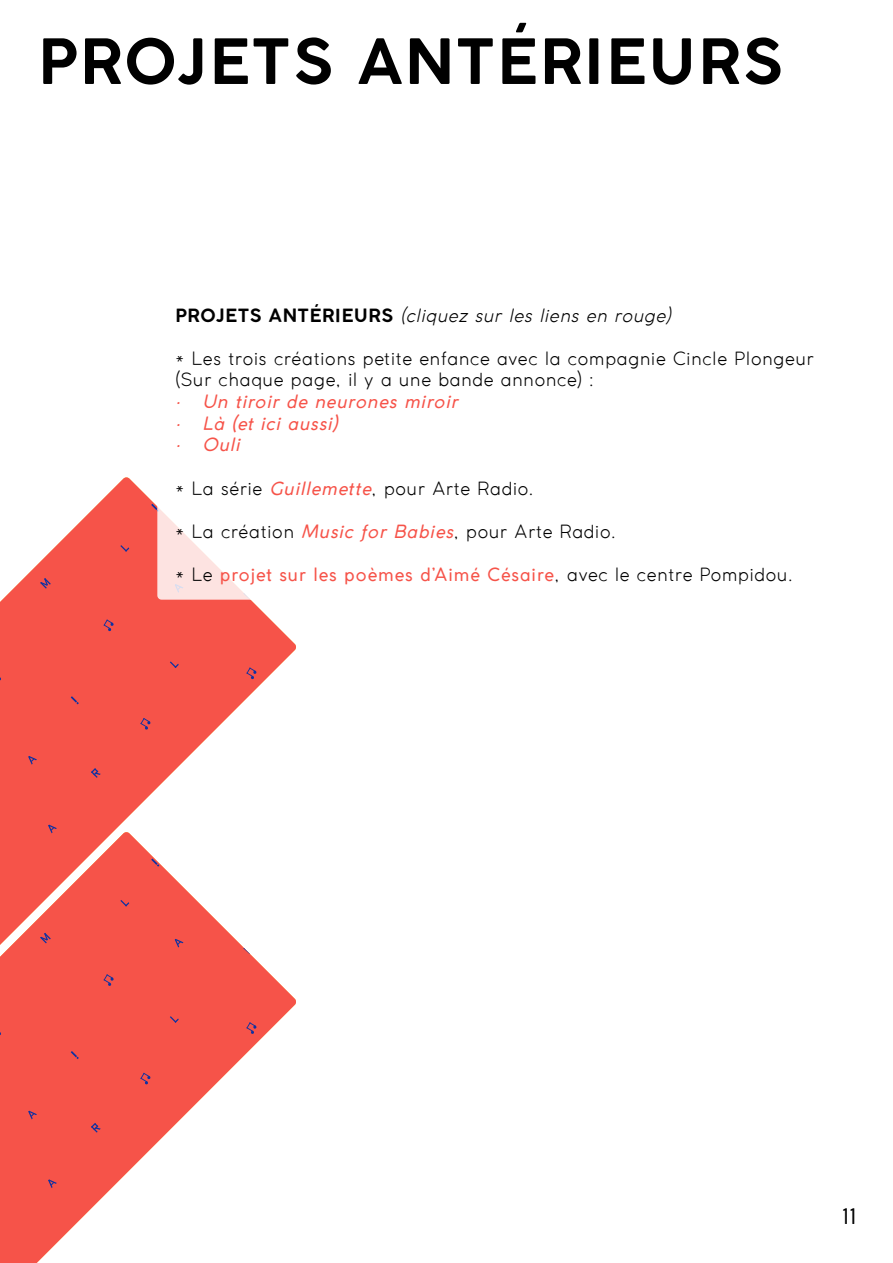
<style>
.page{position:relative;width:893px;height:1263px;background:#fff}
.page>*{position:absolute;margin:0;border:0;box-sizing:border-box;transform-origin:0 0}
.t1{font:700 61.5px "Coco Gothic";letter-spacing:.05em;color:#000}
.t2{font:21px "Coco Gothic";color:#000}
.t3{font:300 18px/21.6px "Coco Gothic";letter-spacing:.05em;color:#000}
.t4{font:18px "Coco Gothic";letter-spacing:.05em;color:#f65349}
.t5{font:italic 18px "Coco Gothic";letter-spacing:.05em;color:#f65349}
.t6{font:italic 300 18px "Coco Gothic";letter-spacing:.05em;color:#000}
.s1{font-weight:700;font-style:normal}
.s2{font-weight:400;font-style:italic;color:#f65349}
.s3{font-weight:300;color:#000}
</style>
<div class="page">
<svg style="left:0;top:477px;width:296px;height:355px;fill:#f65349"></svg>
<svg style="left:28px;top:756px;width:9px;height:9px"></svg>
<svg style="left:48px;top:825px;width:9px;height:7px"></svg>
<svg style="left:91px;top:768px;width:10px;height:10px"></svg>
<svg style="left:71px;top:696px;width:8px;height:8px"></svg>
<svg style="left:193px;top:817px;width:8px;height:8px"></svg>
<svg style="left:40px;top:578px;width:11px;height:11px"></svg>
<svg style="left:215px;top:751px;width:9px;height:10px"></svg>
<svg style="left:120px;top:545px;width:9px;height:7px"></svg>
<svg style="left:170px;top:661px;width:9px;height:7px"></svg>
<svg style="left:44px;top:505px;width:8px;height:8px"></svg>
<svg style="left:104px;top:619px;width:10px;height:12px"></svg>
<svg style="left:151px;top:504px;width:6px;height:8px"></svg>
<svg style="left:246px;top:667px;width:11px;height:12px"></svg>
<svg style="left:140px;top:718px;width:11px;height:12px"></svg>
<svg style="left:279px;top:795px;width:10px;height:12px"></svg>
<svg style="left:0;top:832px;width:296px;height:431px;fill:#f65349"></svg>
<svg style="left:28px;top:1111px;width:9px;height:8px"></svg>
<svg style="left:69px;top:1250px;width:10px;height:9px"></svg>
<svg style="left:117px;top:1186px;width:10px;height:8px"></svg>
<svg style="left:48px;top:1179px;width:9px;height:9px"></svg>
<svg style="left:91px;top:1123px;width:10px;height:9px"></svg>
<svg style="left:71px;top:1051px;width:8px;height:8px"></svg>
<svg style="left:193px;top:1172px;width:8px;height:8px"></svg>
<svg style="left:245px;top:1226px;width:9px;height:8px"></svg>
<svg style="left:40px;top:933px;width:11px;height:10px"></svg>
<svg style="left:243px;top:945px;width:10px;height:9px"></svg>
<svg style="left:175px;top:939px;width:8px;height:8px"></svg>
<svg style="left:215px;top:1106px;width:9px;height:9px"></svg>
<svg style="left:120px;top:900px;width:9px;height:6px"></svg>
<svg style="left:170px;top:1016px;width:9px;height:7px"></svg>
<svg style="left:44px;top:860px;width:8px;height:8px"></svg>
<svg style="left:104px;top:974px;width:10px;height:12px"></svg>
<svg style="left:151px;top:858px;width:8px;height:9px"></svg>
<svg style="left:246px;top:1022px;width:11px;height:12px"></svg>
<svg style="left:140px;top:1073px;width:11px;height:11px"></svg>
<svg style="left:279px;top:1149px;width:10px;height:12px"></svg>
<div style="left:157px;top:284px;width:627px;height:316px;background:#fff;border-radius:4px"></div>
<h1 class="t1" style="left:38px;top:36px;width:745px">PROJETS ANTÉRIEURS</h1>
<p class="t6" style="left:175px;top:306px;width:497px"><span class="s1">PROJETS ANTÉRIEURS</span> (cliquez sur les liens en rouge)</p>
<p class="t3" style="left:175px;top:348px;width:640px">* Les trois créations petite enfance avec la compagnie Cincle Plongeur (Sur chaque page, il y a une bande annonce) :</p>
<p class="t5" style="left:175px;top:392px;width:284px">• Un tiroir de neurones miroir</p>
<p class="t5" style="left:175px;top:414px;width:163px">• Là (et ici aussi)</p>
<p class="t5" style="left:175px;top:435px;width:66px">• Ouli</p>
<p class="t3" style="left:175px;top:478px;width:360px">* La série <span class="s2">Guillemette</span>, pour Arte Radio.</p>
<p class="t3" style="left:175px;top:521px;width:442px">* La création <span class="s2">Music for Babies</span>, pour Arte Radio.</p>
<p class="t4" style="left:175px;top:565px;width:619px"><span class="s3">* Le</span> projet sur les poèmes d’Aimé Césaire<span class="s3">, avec le centre Pompidou.</span></p>
<p class="t2" style="left:842px;top:1206px;width:16px">11</p>
</div>
